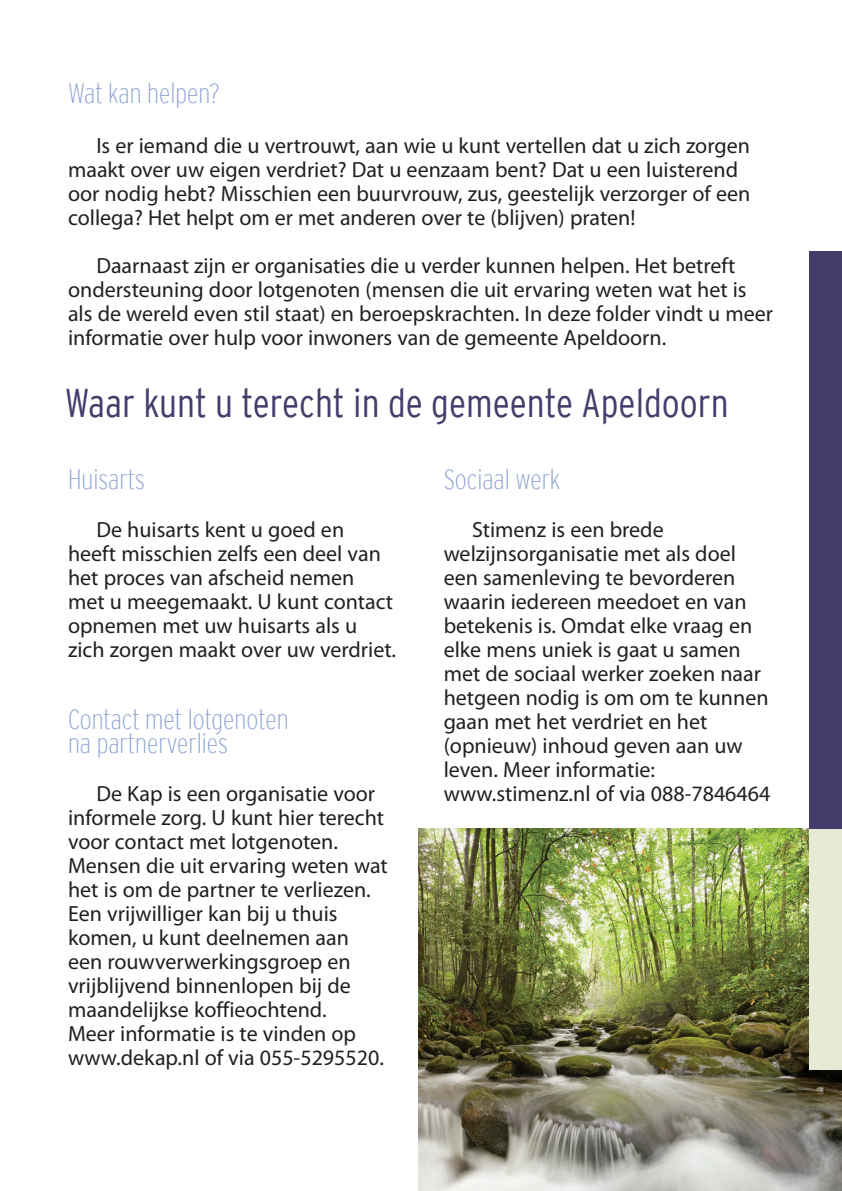
<style>
.page{position:relative;width:842px;height:1191px;background:#fff}
.page>*{position:absolute;margin:0;border:0;box-sizing:border-box;transform-origin:0 0}
.t1{font:300 condensed 40px "Interstate";color:#433d6b}
.t2{font:200 condensed 28px/24px "Interstate";color:#8ca2d2}
.t3{font:22px/24px "Myriad Pro";color:#231f20}
</style>
<div class="page">
<img style="left:418px;top:828px;width:424px;height:363px">
<div style="left:809px;top:794px;width:33px;height:275px;background:#e7ebd5"></div>
<div style="left:809px;top:251px;width:33px;height:577px;background:#433d6b"></div>
<p class="t2" style="left:68px;top:81px;width:153px">Wat kan helpen?</p>
<p class="t3" style="left:68px;top:133px;width:684px;text-indent:28px">Is er iemand die u vertrouwt, aan wie u kunt vertellen dat u zich zorgen maakt over uw eigen verdriet? Dat u eenzaam bent? Dat u een luisterend oor nodig hebt? Misschien een buurvrouw, zus, geestelijk verzorger of een collega? Het helpt om er met anderen over te (blijven) praten!</p>
<p class="t3" style="left:68px;top:253px;width:706px;text-indent:28px">Daarnaast zijn er organisaties die u verder kunnen helpen. Het betreft ondersteuning door lotgenoten (mensen die uit ervaring weten wat het is als de wereld even stil staat) en beroepskrachten. In deze folder vindt u meer informatie over hulp voor inwoners van de gemeente Apeldoorn.</p>
<h1 class="t1" style="left:65px;top:380px;width:665px">Waar kunt u terecht in de gemeente Apeldoorn</h1>
<p class="t2" style="left:68px;top:467px;width:78px">Huisarts</p>
<p class="t3" style="left:68px;top:517px;width:330px;text-indent:28px">De huisarts kent u goed en heeft misschien zelfs een deel van het proces van afscheid nemen met u meegemaakt. U kunt contact opnemen met uw huisarts als u zich zorgen maakt over uw verdriet.</p>
<p class="t2" style="left:68px;top:707px;width:222px">Contact met lotgenoten na partnerverlies</p>
<p class="t3" style="left:68px;top:781px;width:321px;text-indent:28px">De Kap is een organisatie voor informele zorg. U kunt hier terecht voor contact met lotgenoten.<br>Mensen die uit ervaring weten wat het is om de partner te verliezen.<br>Een vrijwilliger kan bij u thuis komen, u kunt deelnemen aan een rouwverwerkingsgroep en vrijblijvend binnenlopen bij de maandelijkse koffieochtend.<br>Meer informatie is te vinden op www.dekap.nl of via 055-5295520.</p>
<p class="t2" style="left:444px;top:467px;width:118px">Sociaal werk</p>
<p class="t3" style="left:444px;top:517px;width:328px;text-indent:28px">Stimenz is een brede welzijnsorganisatie met als doel een samenleving te bevorderen waarin iedereen meedoet en van betekenis is. Omdat elke vraag en elke mens uniek is gaat u samen met de sociaal werker zoeken naar hetgeen nodig is om om te kunnen gaan met het verdriet en het (opnieuw) inhoud geven aan uw leven. Meer informatie: www.stimenz.nl of via 088-7846464</p>
</div>
